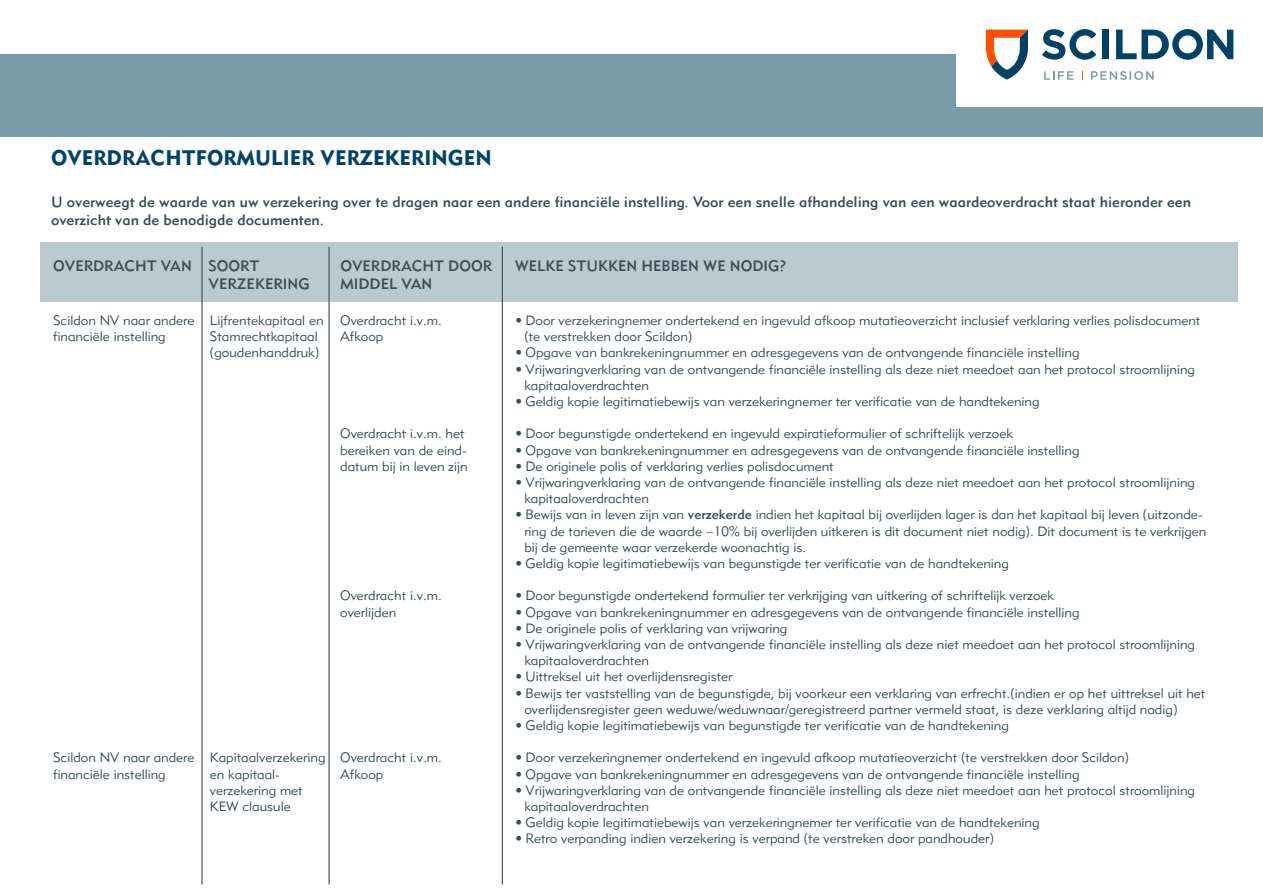
<style>
.page{position:relative;width:1263px;height:893px;background:#fff}
.page>*{position:absolute;margin:0;border:0;box-sizing:border-box;transform-origin:0 0}
.t1{font:21px "Metroblack 2 Com";color:#004465}
.t2{font:15px/18px "Metromedium 2 Com";color:#3a4d55}
.t3{font:13.5px/16.2px "Metrolite 2 Com";color:#3a4d55}
.s1{font-family:"Metromedium 2 Com"}
</style>
<div class="page">
<div style="left:40px;top:242px;width:1197px;height:60px;background:#bbc9d1"></div>
<div style="left:0;top:54px;width:1263px;height:83px;background:#799aa7"></div>
<div style="left:956px;top:0;width:307px;height:106px;background:#fff"></div>
<svg style="left:985px;top:30px;width:43px;height:50px"></svg>
<div style="left:1102px;top:30px;width:7px;height:29px;background:#004266"></div>
<svg style="left:1116px;top:29px;width:117px;height:31px"></svg>
<svg style="left:1042px;top:29px;width:54px;height:31px"></svg>
<svg style="left:1044px;top:71px;width:29px;height:9px"></svg>
<svg style="left:1091px;top:71px;width:62px;height:9px"></svg>
<hr style="left:201px;top:247px;width:2px;height:637px;background:#3a4d55">
<hr style="left:328px;top:247px;width:2px;height:637px;background:#3a4d55">
<hr style="left:502px;top:247px;width:1px;height:637px;background:#3a4d55">
<h1 class="t1" style="left:51px;top:144px;width:442px">OVERDRACHTFORMULIER VERZEKERINGEN</h1>
<p class="t2" style="left:51px;top:193px;width:1141px">U overweegt de waarde van uw verzekering over te dragen naar een andere financiële instelling. Voor een snelle afhandeling van een waardeoverdracht staat hieronder een overzicht van de benodigde documenten.</p>
<p class="t2" style="left:53px;top:256px;width:140px">OVERDRACHT VAN</p>
<p class="t2" style="left:209px;top:256px;width:103px">SOORT<br>VERZEKERING</p>
<p class="t2" style="left:340px;top:256px;width:153px">OVERDRACHT DOOR<br>MIDDEL VAN</p>
<p class="t2" style="left:515px;top:256px;width:273px">WELKE STUKKEN HEBBEN WE NODIG?</p>
<p class="t3" style="left:53px;top:312px;width:143px">Scildon NV naar andere financiële instelling</p>
<p class="t3" style="left:210px;top:312px;width:115px">Lijfrentekapitaal en<br>Stamrechtkapitaal (goudenhanddruk)</p>
<p class="t3" style="left:340px;top:312px;width:103px">Overdracht i.v.m.<br>Afkoop</p>
<p class="t3" style="left:340px;top:425px;width:129px">Overdracht i.v.m. het bereiken van de eind&shy;datum bij in leven zijn</p>
<p class="t3" style="left:340px;top:587px;width:103px">Overdracht i.v.m. overlijden</p>
<p class="t3" style="left:53px;top:749px;width:143px">Scildon NV naar andere financiële instelling</p>
<p class="t3" style="left:210px;top:749px;width:117px">Kapitaalverzekering en kapitaal&shy;verzekering met<br>KEW clausule</p>
<p class="t3" style="left:340px;top:749px;width:103px">Overdracht i.v.m.<br>Afkoop</p>
<p class="t3" style="left:524px;top:312px;width:678px;text-indent:-9px">• Door verzekeringnemer ondertekend en ingevuld afkoop mutatieoverzicht inclusief verklaring verlies polisdocument (te verstrekken door Scildon)</p>
<p class="t3" style="left:516px;top:344px;width:565px">• Opgave van bankrekeningnummer en adresgegevens van de ontvangende financiële instelling</p>
<p class="t3" style="left:524px;top:361px;width:672px;text-indent:-9px">• Vrijwaringverklaring van de ontvangende financiële instelling als deze niet meedoet aan het protocol stroomlijning kapitaaloverdrachten</p>
<p class="t3" style="left:516px;top:393px;width:525px">• Geldig kopie legitimatiebewijs van verzekeringnemer ter verificatie van de handtekening</p>
<p class="t3" style="left:516px;top:425px;width:498px">• Door begunstigde ondertekend en ingevuld expiratieformulier of schriftelijk verzoek</p>
<p class="t3" style="left:516px;top:442px;width:565px">• Opgave van bankrekeningnummer en adresgegevens van de ontvangende financiële instelling</p>
<p class="t3" style="left:516px;top:458px;width:319px">• De originele polis of verklaring verlies polisdocument</p>
<p class="t3" style="left:524px;top:474px;width:672px;text-indent:-9px">• Vrijwaringverklaring van de ontvangende financiële instelling als deze niet meedoet aan het protocol stroomlijning kapitaaloverdrachten</p>
<p class="t3" style="left:524px;top:506px;width:683px;text-indent:-9px">• Bewijs van in leven zijn van <span class="s1">verzekerde</span> indien het kapitaal bij overlijden lager is dan het kapitaal bij leven (uitzonde&shy;ring de tarieven die de waarde –10% bij overlijden uitkeren is dit document niet nodig). Dit document is te verkrijgen bij de gemeente waar verzekerde woonachtig is.</p>
<p class="t3" style="left:516px;top:555px;width:494px">• Geldig kopie legitimatiebewijs van begunstigde ter verificatie van de handtekening</p>
<p class="t3" style="left:516px;top:587px;width:540px">• Door begunstigde ondertekend formulier ter verkrijging van uitkering of schriftelijk verzoek</p>
<p class="t3" style="left:516px;top:604px;width:565px">• Opgave van bankrekeningnummer en adresgegevens van de ontvangende financiële instelling</p>
<p class="t3" style="left:516px;top:620px;width:273px">• De originele polis of verklaring van vrijwaring</p>
<p class="t3" style="left:524px;top:636px;width:672px;text-indent:-9px">• Vrijwaringverklaring van de ontvangende financiële instelling als deze niet meedoet aan het protocol stroomlijning kapitaaloverdrachten</p>
<p class="t3" style="left:516px;top:668px;width:218px">• Uittreksel uit het overlijdensregister</p>
<p class="t3" style="left:524px;top:685px;width:683px;text-indent:-9px">• Bewijs ter vaststelling van de begunstigde, bij voorkeur een verklaring van erfrecht.(indien er op het uittreksel uit het overlijdensregister geen weduwe/weduwnaar/geregistreerd partner vermeld staat, is deze verklaring altijd nodig)</p>
<p class="t3" style="left:516px;top:717px;width:494px">• Geldig kopie legitimatiebewijs van begunstigde ter verificatie van de handtekening</p>
<p class="t3" style="left:516px;top:749px;width:615px">• Door verzekeringnemer ondertekend en ingevuld afkoop mutatieoverzicht (te verstrekken door Scildon)</p>
<p class="t3" style="left:516px;top:766px;width:565px">• Opgave van bankrekeningnummer en adresgegevens van de ontvangende financiële instelling</p>
<p class="t3" style="left:524px;top:782px;width:672px;text-indent:-9px">• Vrijwaringverklaring van de ontvangende financiële instelling als deze niet meedoet aan het protocol stroomlijning kapitaaloverdrachten</p>
<p class="t3" style="left:516px;top:814px;width:525px">• Geldig kopie legitimatiebewijs van verzekeringnemer ter verificatie van de handtekening</p>
<p class="t3" style="left:516px;top:830px;width:480px">• Retro verpanding indien verzekering is verpand (te verstreken door pandhouder)</p>
</div>
